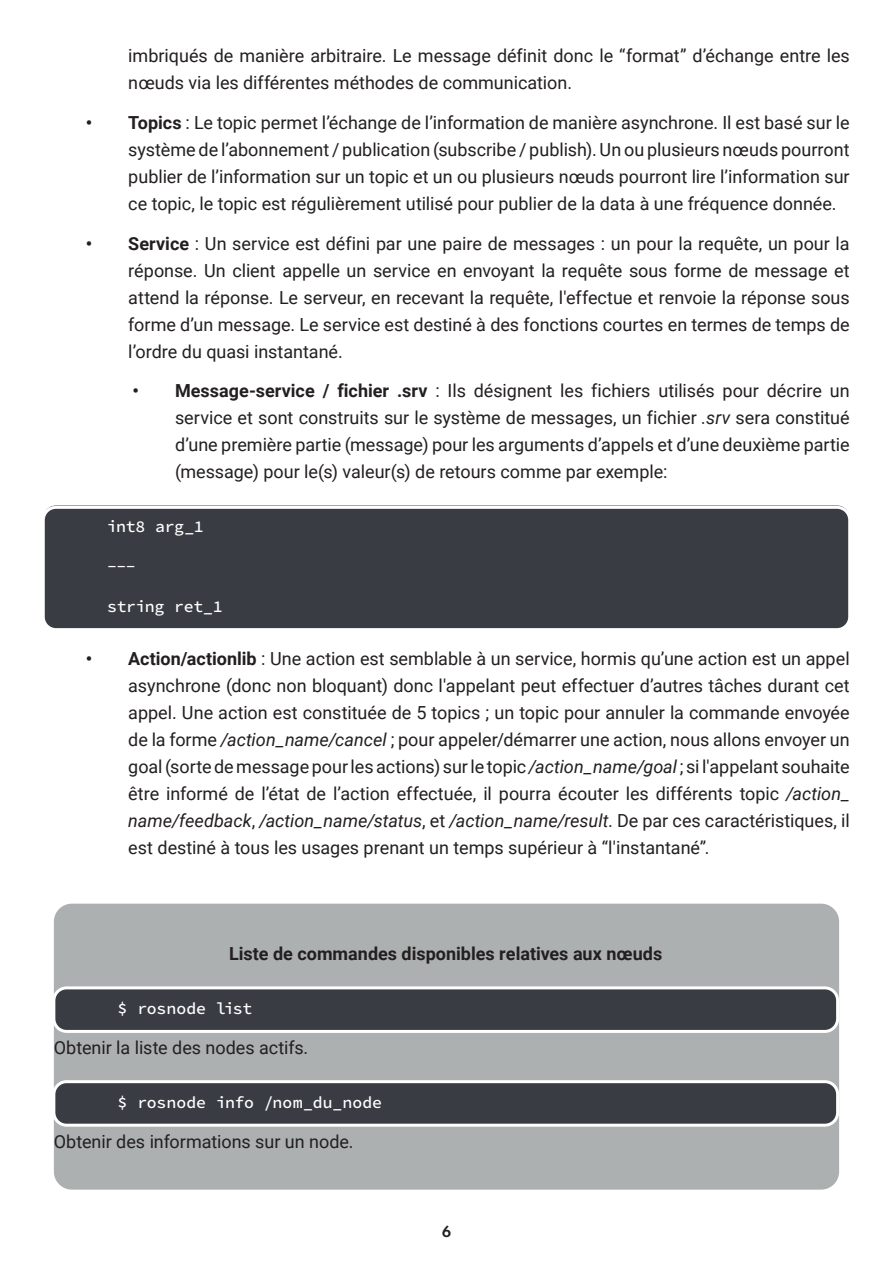
<style>
.page{position:relative;width:893px;height:1263px;background:#fff}
.page>*{position:absolute;margin:0;border:0;box-sizing:border-box;transform-origin:0 0}
.t1{font:18px/27px "Roboto";color:#231f20;text-align:justify}
.t2{font:700 18px "Roboto";color:#231f20}
.t3{font:16.5px "Source Code Variable";letter-spacing:-.015em;color:#fff}
.t4{font:700 15px "Semplicita Pro";color:#231f20}
.s1{font-weight:700}
.s2{font-style:italic}
</style>
<div class="page">
<div style="left:54px;top:904px;width:785px;height:285px;background:#acb0b0;border-radius:18px"></div>
<div style="left:43px;top:505px;width:807px;height:125px;background:#393c43;border-radius:13px"></div>
<div style="left:42px;top:506px;width:809px;height:125px;border:3px solid #fff;border-radius:13px"></div>
<div style="left:54px;top:987px;width:784px;height:44px;background:#393c43;border-radius:13px"></div>
<div style="left:52px;top:986px;width:787px;height:47px;border:3px solid #fff;border-radius:13px"></div>
<div style="left:54px;top:1081px;width:784px;height:44px;background:#393c43;border-radius:13px"></div>
<div style="left:52px;top:1080px;width:787px;height:47px;border:3px solid #fff;border-radius:13px"></div>
<p class="t1" style="left:128px;top:42px;width:723px">imbriqués de manière arbitraire. Le message définit donc le “format” d’échange entre les nœuds via les différentes méthodes de communication.</p>
<p class="t1" style="left:128px;top:108px;width:723px;text-indent:-43px"><span class="s1">• Topics</span> : Le topic permet l’échange de l’information de manière asynchrone. Il est basé sur le système de l’abonnement / publication (subscribe / publish). Un ou plusieurs nœuds pourront publier de l’information sur un topic et un ou plusieurs nœuds pourront lire l’information sur ce topic, le topic est régulièrement utilisé pour publier de la data à une fréquence donnée.</p>
<p class="t1" style="left:128px;top:229px;width:723px;text-indent:-43px"><span class="s1">• Service</span> : Un service est défini par une paire de messages : un pour la requête, un pour la réponse. Un client appelle un service en envoyant la requête sous forme de message et attend la réponse. Le serveur, en recevant la requête, l'effectue et renvoie la réponse sous forme d’un message. Le service est destiné à des fonctions courtes en termes de temps de l’ordre du quasi instantané.</p>
<p class="t1" style="left:175px;top:377px;width:676px;text-indent:-43px"><span class="s1">• Message-service / fichier .srv</span> : Ils désignent les fichiers utilisés pour décrire un service et sont construits sur le système de messages, un fichier <span class="s2">.srv</span> sera constitué d’une première partie (message) pour les arguments d’appels et d’une deuxième partie (message) pour le(s) valeur(s) de retours comme par exemple:</p>
<p class="t3" style="left:107px;top:515px;width:98px">int8 arg_1</p>
<p class="t3" style="left:107px;top:555px;width:30px">---</p>
<p class="t3" style="left:107px;top:594px;width:117px">string ret_1</p>
<p class="t1" style="left:128px;top:644px;width:723px;text-indent:-43px"><span class="s1">• Action/actionlib</span> : Une action est semblable à un service, hormis qu’une action est un appel asynchrone (donc non bloquant) donc l'appelant peut effectuer d’autres tâches durant cet appel. Une action est constituée de 5 topics ; un topic pour annuler la commande envoyée de la forme <span class="s2">/action_name/cancel</span> ; pour appeler/démarrer une action, nous allons envoyer un goal (sorte de message pour les actions) sur le topic <span class="s2">/action_name/goal</span> ; si l'appelant souhaite être informé de l’état de l’action effectuée, il pourra écouter les différents topic <span class="s2">/action_ name/feedback</span>, <span class="s2">/action_name/status</span>, et <span class="s2">/action_name/result</span>. De par ces caractéristiques, il est destiné à tous les usages prenant un temps supérieur à “l'instantané”.</p>
<p class="t2" style="left:229px;top:941px;width:435px">Liste de commandes disponibles relatives aux nœuds</p>
<p class="t3" style="left:118px;top:997px;width:136px">$ rosnode list</p>
<p class="t1" style="left:54px;top:1033px;width:256px">Obtenir la liste des nodes actifs.</p>
<p class="t3" style="left:118px;top:1090px;width:266px">$ rosnode info /nom_du_node</p>
<p class="t1" style="left:54px;top:1127px;width:301px">Obtenir des informations sur un node.</p>
<p class="t4" style="left:442px;top:1220px;width:11px">6</p>
</div>
